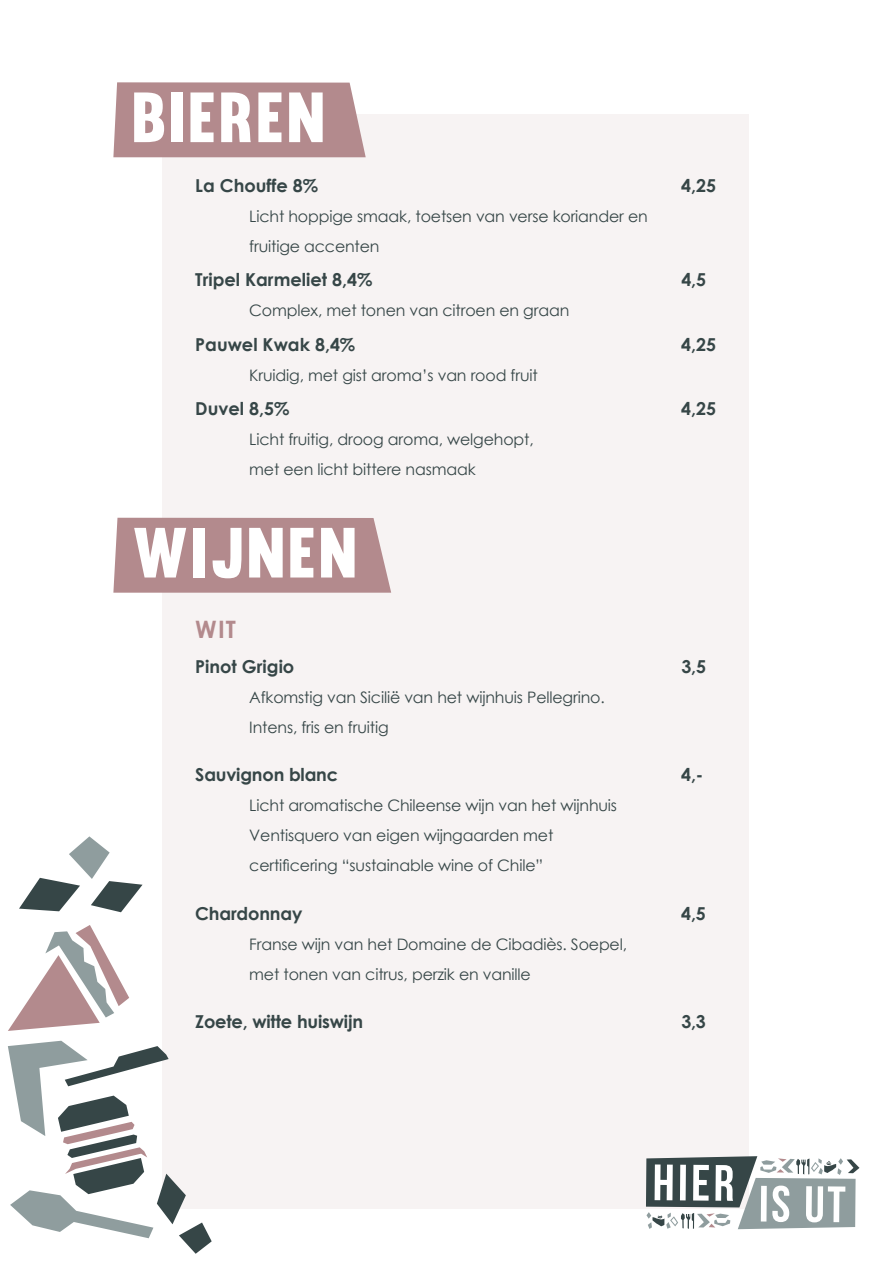
<style>
.page{position:relative;width:893px;height:1263px;background:#fff}
.page>*{position:absolute;margin:0;border:0;box-sizing:border-box;transform-origin:0 0}
.t1{font:69.45px "Muro";letter-spacing:.05em;color:#fff}
.t2{font:700 24px "Century Gothic";color:#b38a8d}
.t3{font:700 17.85px "Century Gothic";color:#364647}
.t4{font:15.75px "Century Gothic";letter-spacing:-.01em;color:#364647}
</style>
<div class="page">
<div style="left:162px;top:115px;width:586px;height:1094px;background:#f7f3f3"></div>
<svg style="left:8px;top:925px;width:121px;height:106px"></svg>
<svg style="left:19px;top:836px;width:124px;height:76px"></svg>
<svg style="left:8px;top:1041px;width:204px;height:213px"></svg>
<svg style="left:646px;top:1156px;width:213px;height:73px"></svg>
<div style="left:113px;top:518px;width:278px;height:75px;background:#b38a8d"></div>
<div style="left:113px;top:82px;width:253px;height:75px;background:#b38a8d"></div>
<p class="t1" style="left:132px;top:75px;width:194px">BIEREN</p>
<p class="t3" style="left:195px;top:174px;width:124px">La Chouffe 8%</p>
<p class="t3" style="left:681px;top:174px;width:36px">4,25</p>
<p class="t4" style="left:249px;top:205px;width:400px">Licht hoppige smaak, toetsen van verse koriander en</p>
<p class="t4" style="left:249px;top:235px;width:132px">fruitige accenten</p>
<p class="t3" style="left:195px;top:269px;width:179px">Tripel Karmeliet 8,4%</p>
<p class="t3" style="left:681px;top:269px;width:26px">4,5</p>
<p class="t4" style="left:249px;top:300px;width:322px">Complex, met tonen van citroen en graan</p>
<p class="t3" style="left:195px;top:333px;width:162px">Pauwel Kwak 8,4%</p>
<p class="t3" style="left:681px;top:333px;width:36px">4,25</p>
<p class="t4" style="left:249px;top:364px;width:290px">Kruidig, met gist aroma’s van rood fruit</p>
<p class="t3" style="left:195px;top:398px;width:96px">Duvel 8,5%</p>
<p class="t3" style="left:681px;top:398px;width:36px">4,25</p>
<p class="t4" style="left:249px;top:429px;width:286px">Licht fruitig, droog aroma, welgehopt,</p>
<p class="t4" style="left:249px;top:459px;width:228px">met een licht bittere nasmaak</p>
<p class="t1" style="left:132px;top:511px;width:226px">WIJNEN</p>
<p class="t2" style="left:195px;top:614px;width:42px">WIT</p>
<p class="t3" style="left:195px;top:655px;width:101px">Pinot Grigio</p>
<p class="t3" style="left:681px;top:655px;width:26px">3,5</p>
<p class="t4" style="left:249px;top:686px;width:357px">Afkomstig van Sicilië van het wijnhuis Pellegrino.</p>
<p class="t4" style="left:249px;top:716px;width:141px">Intens, fris en fruitig</p>
<p class="t3" style="left:195px;top:763px;width:144px">Sauvignon blanc</p>
<p class="t3" style="left:681px;top:763px;width:24px">4,-</p>
<p class="t4" style="left:249px;top:794px;width:369px">Licht aromatische Chileense wijn van het wijnhuis</p>
<p class="t4" style="left:249px;top:824px;width:306px">Ventisquero van eigen wijngaarden met</p>
<p class="t4" style="left:249px;top:854px;width:295px">certificering “sustainable wine of Chile”</p>
<p class="t3" style="left:195px;top:902px;width:109px">Chardonnay</p>
<p class="t3" style="left:681px;top:902px;width:26px">4,5</p>
<p class="t4" style="left:249px;top:933px;width:379px">Franse wijn van het Domaine de Cibadiès. Soepel,</p>
<p class="t4" style="left:249px;top:963px;width:283px">met tonen van citrus, perzik en vanille</p>
<p class="t3" style="left:195px;top:1010px;width:169px">Zoete, witte huiswijn</p>
<p class="t3" style="left:681px;top:1010px;width:26px">3,3</p>
</div>
